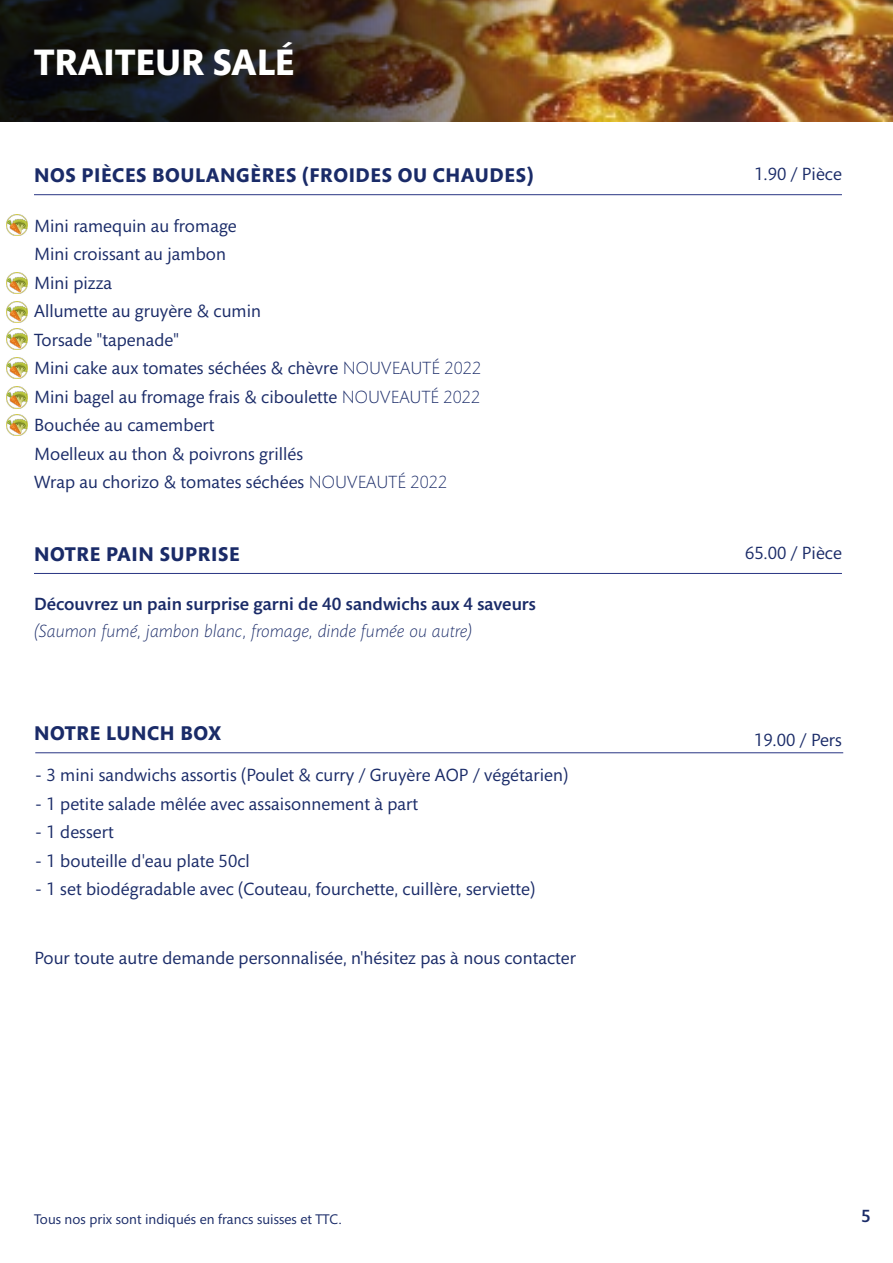
<style>
.page{position:relative;width:893px;height:1263px;background:#fff}
.page>*{position:absolute;margin:0;border:0;box-sizing:border-box;transform-origin:0 0}
.t1{font:700 37.5px "Mundo Sans Std";color:#fff}
.t2{font:700 20.25px "Mundo Sans Std";letter-spacing:.03em;color:#1a2b68}
.t3{font:18px/28.5px "Mundo Sans Std";letter-spacing:.005em;color:#1a2b68}
.t4{font:500 18px "Mundo Sans Std";letter-spacing:.005em;color:#1a2b68}
.t5{font:italic 300 18px "Mundo Sans Std";letter-spacing:.005em;color:#1a2b68}
.t6{font:14.25px "Mundo Sans Std";letter-spacing:.005em;color:#1a2b68}
.s1{font-weight:300}
</style>
<div class="page">
<img style="left:744px;top:0;width:149px;height:122px">
<img style="left:0;top:0;width:744px;height:122px">
<hr style="left:34px;top:194px;width:808px;height:1px;background:#283583">
<hr style="left:35px;top:752px;width:808px;height:1px;background:#283583">
<hr style="left:34px;top:573px;width:808px;height:1px;background:#283583">
<img style="left:7px;top:215px;width:21px;height:21px">
<img style="left:7px;top:272px;width:21px;height:21px">
<img style="left:7px;top:329px;width:21px;height:21px">
<img style="left:7px;top:302px;width:21px;height:21px">
<img style="left:7px;top:358px;width:21px;height:21px">
<img style="left:7px;top:387px;width:21px;height:21px">
<img style="left:7px;top:415px;width:21px;height:21px">
<h1 class="t1" style="left:34px;top:41px;width:262px">TRAITEUR SALÉ</h1>
<p class="t2" style="left:34px;top:164px;width:501px">NOS PIÈCES BOULANGÈRES (FROIDES OU CHAUDES)</p>
<p class="t3" style="left:754px;top:160px;width:89px">1.90 / Pièce</p>
<p class="t3" style="left:34px;top:212px;width:449px">Mini ramequin au fromage<br>Mini croissant au jambon<br>Mini pizza<br>Allumette au gruyère &amp; cumin<br>Torsade "tapenade"<br>Mini cake aux tomates séchées &amp; chèvre <span class="s1">NOUVEAUTÉ 2022<br></span>Mini bagel au fromage frais &amp; ciboulette <span class="s1">NOUVEAUTÉ 2022<br></span>Bouchée au camembert<br>Moelleux au thon &amp; poivrons grillés<br>Wrap au chorizo &amp; tomates séchées <span class="s1">NOUVEAUTÉ 2022</span></p>
<p class="t2" style="left:34px;top:543px;width:207px">NOTRE PAIN SUPRISE</p>
<p class="t3" style="left:745px;top:539px;width:98px">65.00 / Pièce</p>
<p class="t4" style="left:34px;top:594px;width:503px">Découvrez un pain surprise garni de 40 sandwichs aux 4 saveurs</p>
<p class="t5" style="left:34px;top:621px;width:440px">(Saumon fumé, jambon blanc, fromage, dinde fumée ou autre)</p>
<p class="t2" style="left:34px;top:722px;width:189px">NOTRE LUNCH BOX</p>
<p class="t3" style="left:35px;top:761px;width:534px">- 3 mini sandwichs assortis (Poulet &amp; curry / Gruyère AOP / végétarien)</p>
<p class="t3" style="left:35px;top:790px;width:384px">- 1 petite salade mêlée avec assaisonnement à part</p>
<p class="t3" style="left:35px;top:818px;width:80px">- 1 dessert</p>
<p class="t3" style="left:35px;top:847px;width:216px">- 1 bouteille d'eau plate 50cl</p>
<p class="t3" style="left:35px;top:875px;width:501px">- 1 set biodégradable avec (Couteau, fourchette, cuillère, serviette)</p>
<p class="t3" style="left:35px;top:944px;width:543px">Pour toute autre demande personnalisée, n'hésitez pas à nous contacter</p>
<p class="t3" style="left:754px;top:726px;width:89px">19.00 / Pers</p>
<p class="t6" style="left:34px;top:1211px;width:309px">Tous nos prix sont indiqués en francs suisses et TTC.</p>
<p class="t4" style="left:861px;top:1206px;width:11px">5</p>
</div>
